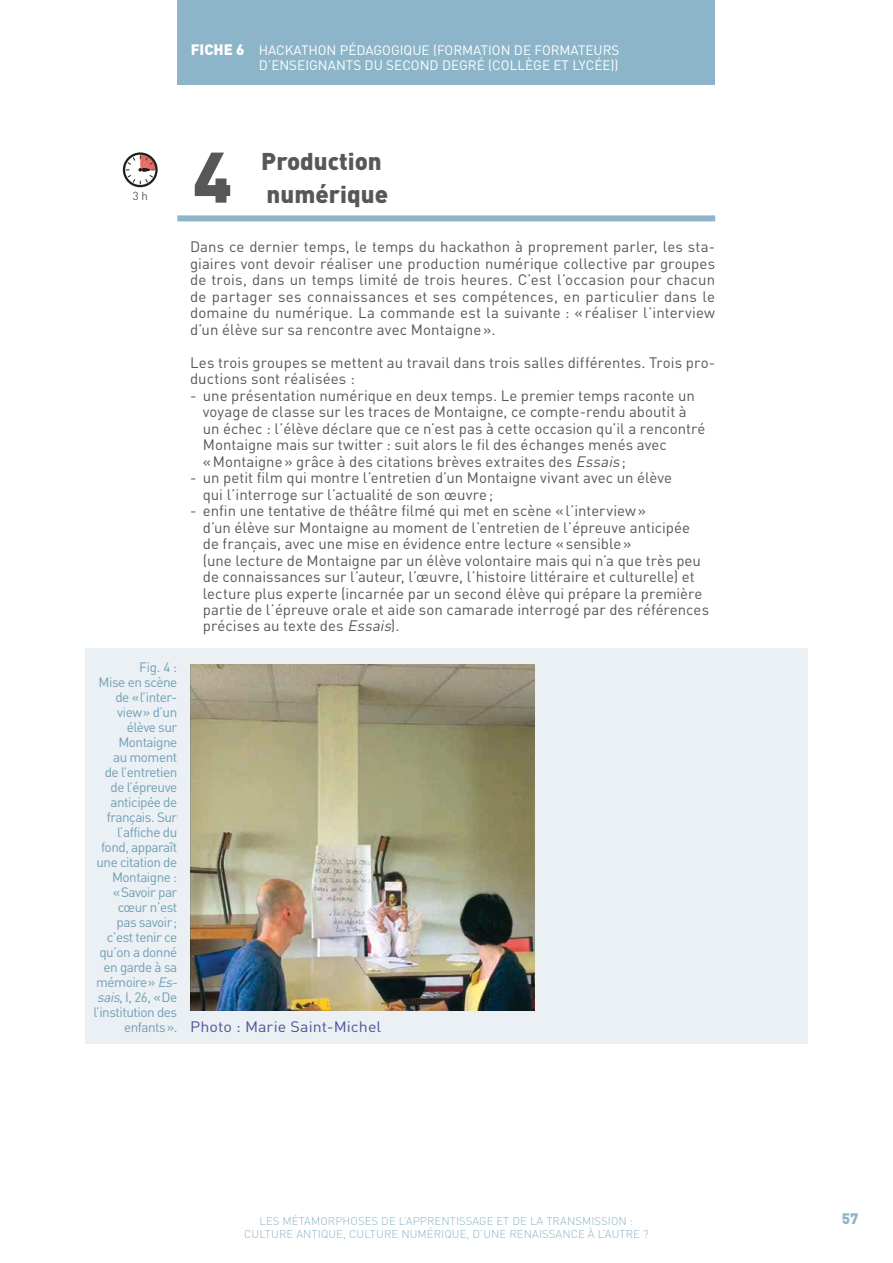
<style>
.page{position:relative;width:893px;height:1263px;background:#fff}
.page>*{position:absolute;margin:0;border:0;box-sizing:border-box;transform-origin:0 0}
.t1{font:900 70.35px "DIN";color:#575757}
.t2{font:900 24px/33px "DIN";color:#575757}
.t3{font:15px/16.5px "DIN";color:#575757}
.t4{font:15px "DIN";color:#505399;scale:1.07 1}
.t5{font:900 15px "DIN";color:#8db5c9}
.t6{font:13.5px/15px "DIN";letter-spacing:-.035em;color:#719eb3;text-align:right}
.t7{font:13.5px/15px "DIN";color:#fff;text-align:right}
.t8{font:300 11.4px "DIN";color:#231f20}
.t9{font:300 11.25px "DIN";letter-spacing:.01em;color:#8db5c9}
.s1{font-weight:900;font-size:15px}
.s2{font-style:italic}
.s3{font-size:13.5px;color:#719eb3}
</style>
<div class="page">
<div style="left:177px;top:0;width:538px;height:85px;background:#8db5c9"></div>
<div style="left:177px;top:215px;width:538px;height:6px;background:#8db5c9"></div>
<div style="left:123px;top:152px;width:35px;height:35px;border:2px solid #231f20;border-radius:50%"></div>
<svg style="left:126px;top:154px;width:30px;height:30px"></svg>
<div style="left:85px;top:648px;width:723px;height:396px;background:#eaf0f4"></div>
<img style="left:190px;top:665px;width:344px;height:346px">
<p class="t8" style="left:133px;top:192px;width:17px">3 h</p>
<p class="t7" style="left:191px;top:45px;width:430px"><span class="s1">FICHE 6</span> HACKATHON PÉDAGOGIQUE (FORMATION DE FORMATEURS<br>D’ENSEIGNANTS DU SECOND DEGRÉ (COLLÈGE ET LYCÉE))</p>
<h1 class="t1" style="left:193px;top:152px;width:41px">4</h1>
<h2 class="t2" style="left:261px;top:147px;width:128px">Production numérique</h2>
<p class="t3" style="left:190px;top:240px;width:527px;text-align:justify">Dans ce dernier temps, le temps du hackathon à proprement parler, les sta&shy;giaires vont devoir réaliser une production numérique collective par groupes de trois, dans un temps limité de trois heures. C’est l’occasion pour chacun de partager ses connaissances et ses compétences, en particulier dans le domaine du numérique. La commande est la suivante : « réaliser l’interview d’un élève sur sa rencontre avec Montaigne ».</p>
<p class="t3" style="left:190px;top:356px;width:527px">Les trois groupes se mettent au travail dans trois salles différentes. Trois pro&shy;ductions sont réalisées :</p>
<p class="t3" style="left:203px;top:389px;width:504px;text-indent:-13px">- une présentation numérique en deux temps. Le premier temps raconte un voyage de classe sur les traces de Montaigne, ce compte-rendu aboutit à un échec : l’élève déclare que ce n’est pas à cette occasion qu’il a rencontré Montaigne mais sur twitter : suit alors le fil des échanges menés avec<br>« Montaigne » grâce à des citations brèves extraites des <span class="s2">Essais</span> ;</p>
<p class="t3" style="left:203px;top:471px;width:471px;text-indent:-13px">- un petit film qui montre l’entretien d’un Montaigne vivant avec un élève qui l’interroge sur l’actualité de son œuvre ;</p>
<p class="t3" style="left:203px;top:504px;width:508px;text-indent:-13px">- enfin une tentative de théâtre filmé qui met en scène « l’interview »<br>d’un élève sur Montaigne au moment de l’entretien de l’épreuve anticipée de français, avec une mise en évidence entre lecture « sensible »<br>(une lecture de Montaigne par un élève volontaire mais qui n’a que très peu de connaissances sur l’auteur, l’œuvre, l’histoire littéraire et culturelle) et lecture plus experte (incarnée par un second élève qui prépare la première partie de l’épreuve orale et aide son camarade interrogé par des références précises au texte des <span class="s2">Essais</span>).</p>
<p class="t6" style="left:94px;top:661px;width:88px">Fig. 4 :<br>Mise en scène de « l’inter&shy;view » d’un élève sur<br>Montaigne<br>au moment<br>de l’entretien de l’épreuve anticipée de français. Sur l’affiche du fond, apparaît une citation de<br>Montaigne :<br>« Savoir par cœur n’est<br>pas savoir ; c’est tenir ce qu’on a donné en garde à sa mémoire » <span class="s2">Es&shy;sais</span>, I, 26, « De l’institution des</p>
<p class="t4" style="left:124px;top:1021px;width:242px"><span class="s3">enfants ».</span> Photo : Marie Saint-Michel</p>
<p class="t9" style="left:259px;top:1217px;width:375px">LES MÉTAMORPHOSES DE L’APPRENTISSAGE ET DE LA TRANSMISSION :</p>
<p class="t5" style="left:842px;top:1213px;width:18px">57</p>
<p class="t9" style="left:244px;top:1230px;width:406px">CULTURE ANTIQUE, CULTURE NUMÉRIQUE, D’UNE RENAISSANCE À L’AUTRE ?</p>
</div>
